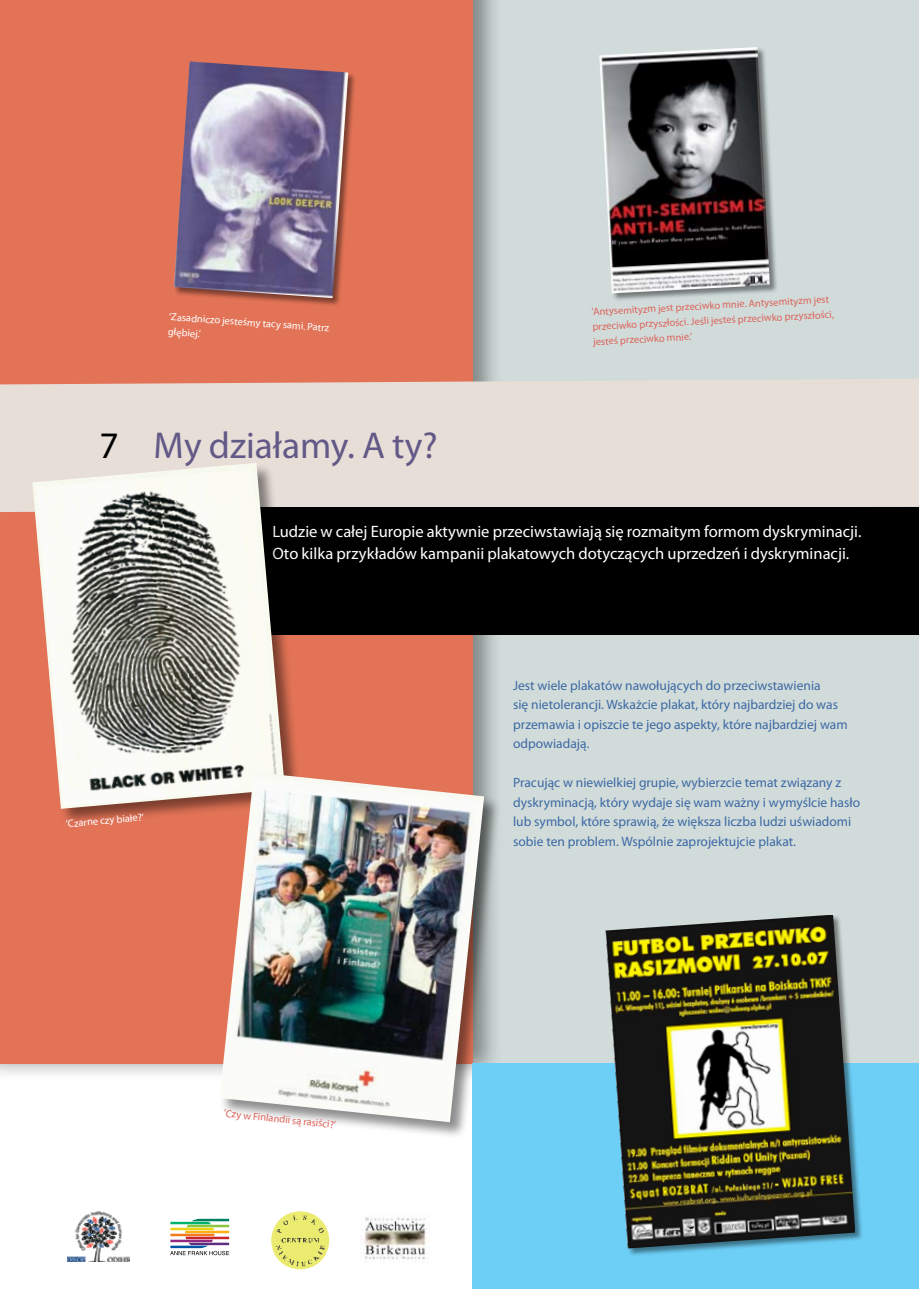
<style>
.page{position:relative;width:919px;height:1289px;background:#fff}
.page>*{position:absolute;margin:0;border:0;box-sizing:border-box;transform-origin:0 0}
.t1{font:37.5px "Myriad Pro";color:#635987}
.t2{font:16.5px/22.5px "Myriad Pro";color:#fff}
.t3{font:13.5px/19.5px "Myriad Pro";color:#3c68a4}
.t4{font:10.5px/15px "Myriad Pro";color:#dc635b}
.t5{font:10.5px/15px "Myriad Pro";color:#fff}
.s1{color:#000}
</style>
<div class="page">
<div style="left:472px;top:0;width:446px;height:1063px;background:#d1dcda"></div>
<div style="left:0;top:0;width:514px;height:1093px;background:#000;opacity:.4"></div>
<div style="left:0;top:0;width:472px;height:1063px;background:#e27356"></div>
<img style="left:174px;top:61px;width:174px;height:237px">
<div style="left:0;top:379px;width:918px;height:133px;background:#e8ded8"></div>
<div style="left:242px;top:507px;width:676px;height:128px;background:#000"></div>
<div style="left:598px;top:47px;width:265px;height:373px;background:#000;opacity:.45"></div>
<img style="left:599px;top:47px;width:170px;height:246px">
<div style="left:31px;top:462px;width:278px;height:371px;background:#000;opacity:.45"></div>
<img style="left:32px;top:463px;width:253px;height:345px">
<div style="left:218px;top:771px;width:290px;height:376px;background:#000;opacity:.45"></div>
<img style="left:219px;top:772px;width:265px;height:350px">
<div style="left:472px;top:1063px;width:446px;height:225px;background:#6dcff6"></div>
<img style="left:67px;top:1211px;width:62px;height:50px">
<svg style="left:170px;top:1218px;width:59px;height:37px"></svg>
<div style="left:605px;top:914px;width:266px;height:361px;background:#000;opacity:.45"></div>
<img style="left:605px;top:914px;width:250px;height:334px">
<svg style="left:271px;top:1211px;width:58px;height:58px"></svg>
<img style="left:275px;top:1214px;width:51px;height:52px">
<img style="left:365px;top:1217px;width:64px;height:42px">
<p class="t5" style="left:170px;top:309px;width:162px;rotate:4deg">‘Zasadniczo jesteśmy tacy sami. Patrz głębiej.’</p>
<h1 class="t1" style="left:100px;top:422px;width:340px"><span class="s1">7</span> My działamy. A ty?</h1>
<p class="t4" style="left:591px;top:304px;width:243px;rotate:-3deg">‘Antysemityzm jest przeciwko mnie. Antysemityzm jest przeciwko przyszłości. Jeśli jesteś przeciwko przyszłości, jesteś przeciwko mnie.’</p>
<p class="t5" style="left:65px;top:816px;width:80px;rotate:-5deg">‘Czarne czy białe?’</p>
<p class="t2" style="left:272px;top:519px;width:590px">Ludzie w całej Europie aktywnie przeciwstawiają się rozmaitym formom dyskryminacji.<br>Oto kilka przykładów kampanii plakatowych dotyczących uprzedzeń i dyskryminacji.</p>
<p class="t3" style="left:513px;top:675px;width:336px">Jest wiele plakatów nawołujących do przeciwstawienia<br>się nietolerancji. Wskażcie plakat, który najbardziej do was przemawia i opiszcie te jego aspekty, które najbardziej wam odpowiadają.</p>
<p class="t3" style="left:513px;top:772px;width:348px">Pracując w niewielkiej grupie, wybierzcie temat związany z dyskryminacją, który wydaje się wam ważny i wymyślcie hasło lub symbol, które sprawią, że większa liczba ludzi uświadomi sobie ten problem. Wspólnie zaprojektujcie plakat.</p>
<p class="t4" style="left:224px;top:1105px;width:114px;rotate:6deg">‘Czy w Finlandii są rasiści?’</p>
</div>
